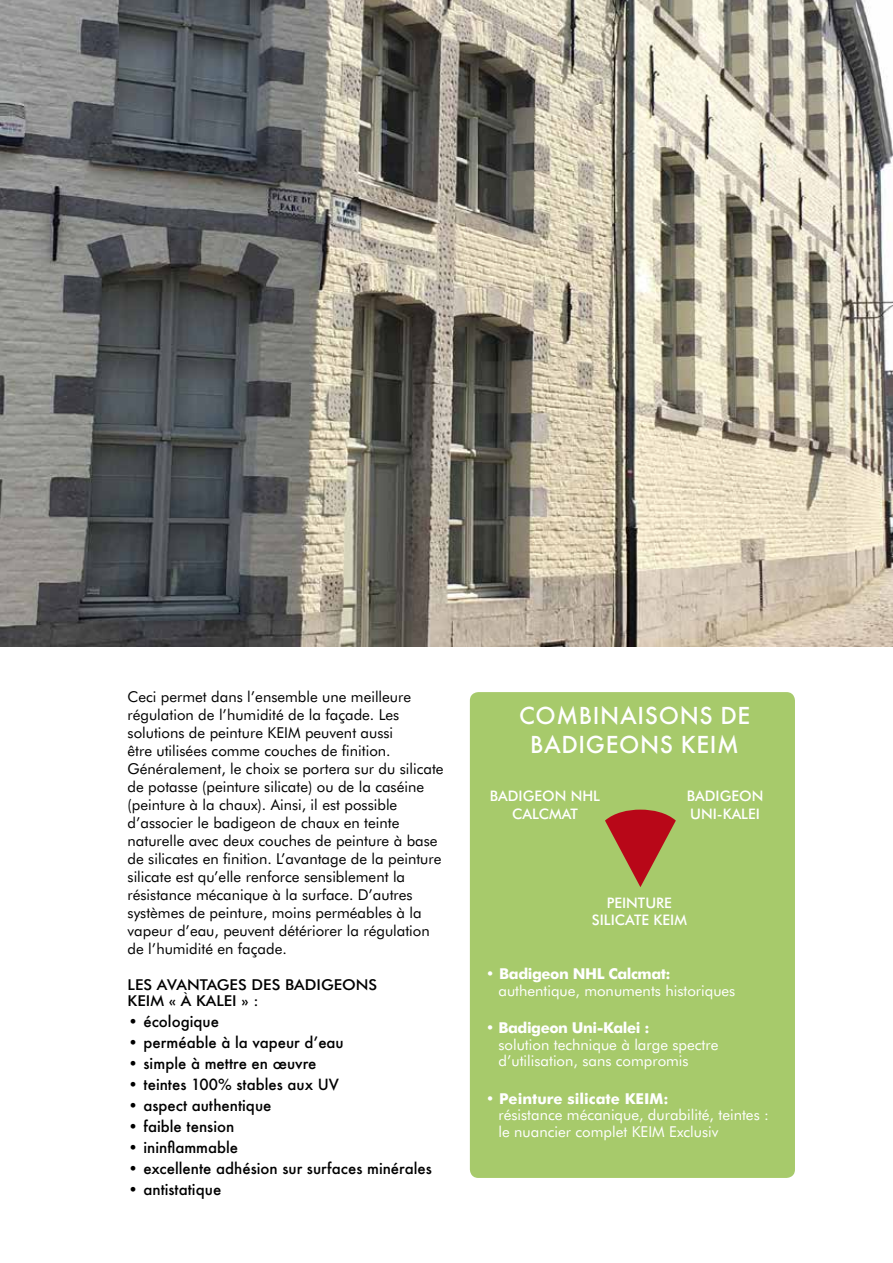
<style>
.page{position:relative;width:893px;height:1263px;background:#fff}
.page>*{position:absolute;margin:0;border:0;box-sizing:border-box;transform-origin:0 0}
.t1{font:500 25.65px/28.5px "Futura T";letter-spacing:.025em;color:#fff;text-align:center}
.t2{font:15px/18px "Futura BT";color:#000}
.t3{font:500 15px "Futura";color:#000}
.t4{font:15px/16.5px "Futura BT";color:#fff}
.t5{font:700 15px "Futura BT";letter-spacing:-.03em;color:#fff}
.t6{font:500 15px/16.5px "Futura BT";color:#000;scale:1.06 1}
.t7{font:700 15px "Futura BT";color:#fff}
.t8{font:500 14.55px/17.4px "Futura BT";color:#fff;text-align:center}
</style>
<div class="page">
<div style="left:470px;top:692px;width:325px;height:486px;background:#a7ca6b;border-radius:9px"></div>
<svg style="left:605px;top:810px;width:71px;height:77px"></svg>
<img style="left:0;top:0;width:893px;height:646px">
<p class="t2" style="left:128px;top:688px;width:318px">Ceci permet dans l’ensemble une meilleure régulation de l’humidité de la façade. Les solutions de peinture KEIM peuvent aussi<br>être utilisées comme couches de finition.<br>Généralement, le choix se portera sur du silicate de potasse (peinture silicate) ou de la caséine (peinture à la chaux). Ainsi, il est possible d’associer le badigeon de chaux en teinte naturelle avec deux couches de peinture à base de silicates en finition. L’avantage de la peinture silicate est qu’elle renforce sensiblement la résistance mécanique à la surface. D’autres systèmes de peinture, moins perméables à la vapeur d’eau, peuvent détériorer la régulation de l’humidité en façade.</p>
<p class="t6" style="left:128px;top:976px;width:237px">LES AVANTAGES DES BADIGEONS<br>KEIM « À KALEI » :</p>
<p class="t3" style="left:128px;top:1011px;width:93px">• écologique</p>
<p class="t3" style="left:128px;top:1032px;width:218px">• perméable à la vapeur d’eau</p>
<p class="t3" style="left:128px;top:1053px;width:190px">• simple à mettre en œuvre</p>
<p class="t3" style="left:128px;top:1074px;width:213px">• teintes 100% stables aux UV</p>
<p class="t3" style="left:128px;top:1095px;width:145px">• aspect authentique</p>
<p class="t3" style="left:128px;top:1116px;width:108px">• faible tension</p>
<p class="t3" style="left:128px;top:1137px;width:112px">• ininflammable</p>
<p class="t3" style="left:128px;top:1158px;width:306px">• excellente adhésion sur surfaces minérales</p>
<p class="t3" style="left:128px;top:1179px;width:95px">• antistatique</p>
<h1 class="t1" style="left:519px;top:701px;width:233px">COMBINAISONS DE<br>BADIGEONS KEIM</h1>
<p class="t8" style="left:490px;top:787px;width:112px">BADIGEON NHL<br>CALCMAT</p>
<p class="t8" style="left:687px;top:787px;width:78px;text-align:left">BADIGEON<br>UNI-KALEI</p>
<p class="t8" style="left:592px;top:894px;width:97px">PEINTURE<br>SILICATE KEIM</p>
<p class="t5" style="left:486px;top:965px;width:187px">• Badigeon NHL Calcmat:</p>
<p class="t4" style="left:498px;top:982px;width:238px">authentique, monuments historiques</p>
<p class="t5" style="left:486px;top:1019px;width:165px">• Badigeon Uni-Kalei :</p>
<p class="t4" style="left:498px;top:1036px;width:221px">solution technique à large spectre d’utilisation, sans compromis</p>
<p class="t7" style="left:486px;top:1089px;width:184px">• Peinture silicate KEIM:</p>
<p class="t4" style="left:498px;top:1107px;width:272px">résistance mécanique, durabilité, teintes : le nuancier complet KEIM Exclusiv</p>
</div>
